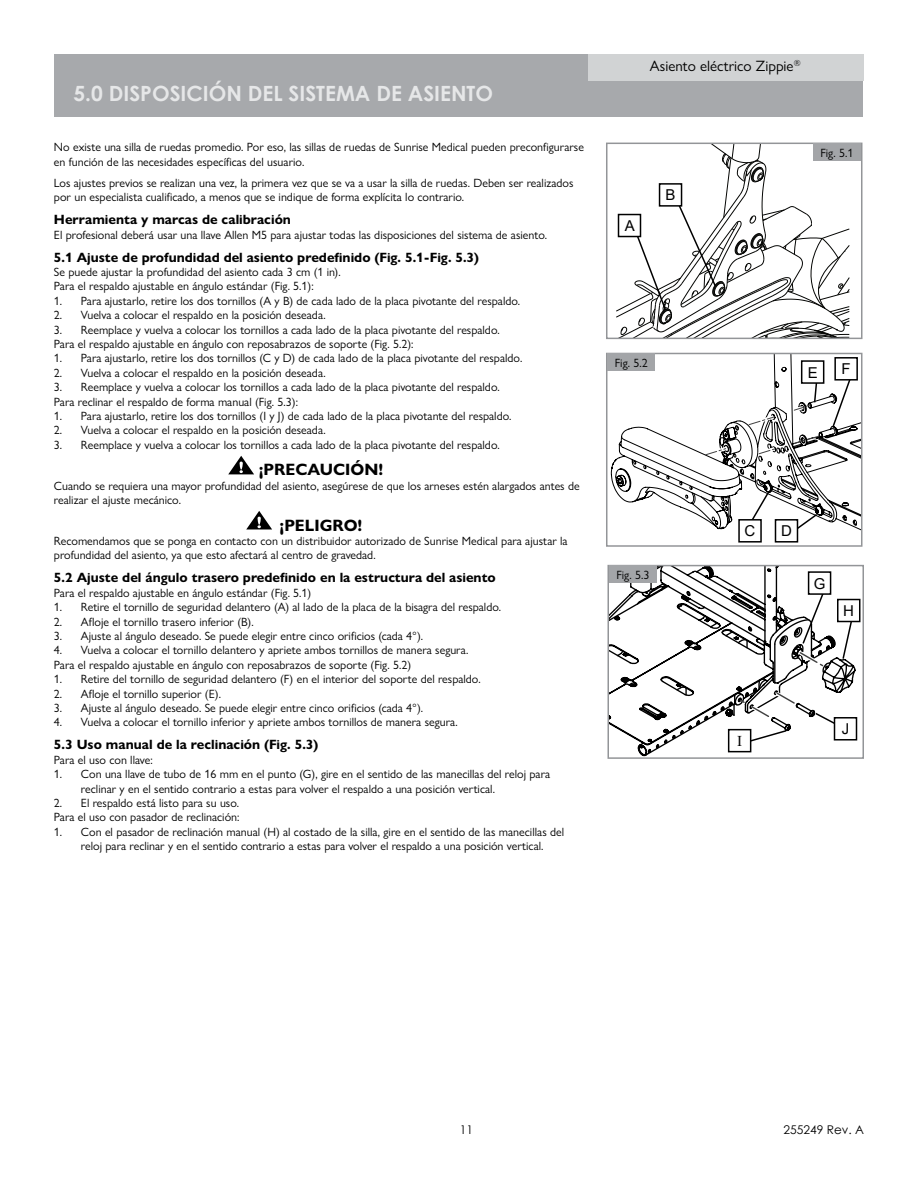
<style>
.page{position:relative;width:918px;height:1188px;background:#fff}
.page>*{position:absolute;margin:0;border:0;box-sizing:border-box;transform-origin:0 0}
.t1{font:700 21px "Century Gothic";color:#e6e7e8}
.t2{font:700 16.5px "Gill Sans Nova";color:#000}
.t3{font:15px "Gill Sans Nova";color:#000}
.t4{font:15px "Arial";color:#000}
.t5{font:15px "Times New Roman";color:#000}
.t6{font:700 13.5px "Gill Sans Nova";color:#000}
.t7{font:12px/14.4px "Gill Sans Nova";color:#000}
.t8{font:12px "Century Gothic";color:#000}
</style>
<div class="page">
<div style="left:54px;top:54px;width:809px;height:63px;background:#a7a9ac"></div>
<div style="left:588px;top:54px;width:276px;height:26px;background:#d1d3d4"></div>
<div style="left:813px;top:144px;width:48px;height:17px;background:#a3a5a8"></div>
<svg style="left:616px;top:143px;width:234px;height:197px"></svg>
<div style="left:660px;top:184px;width:22px;height:22px;background:#fff"></div>
<div style="left:659px;top:183px;width:23px;height:24px;border:1px solid #000"></div>
<svg style="left:228px;top:456px;width:26px;height:18px"></svg>
<svg style="left:246px;top:511px;width:26px;height:18px"></svg>
<svg style="left:611px;top:355px;width:249px;height:188px"></svg>
<div style="left:606px;top:353px;width:256px;height:194px;border:1px solid #939598"></div>
<div style="left:608px;top:354px;width:47px;height:17px;background:#a3a5a8"></div>
<div style="left:802px;top:361px;width:22px;height:22px;background:#fff"></div>
<div style="left:801px;top:360px;width:23px;height:24px;border:1px solid #000"></div>
<div style="left:835px;top:358px;width:22px;height:22px;background:#fff"></div>
<div style="left:834px;top:357px;width:24px;height:24px;border:1px solid #000"></div>
<div style="left:739px;top:520px;width:22px;height:22px;background:#fff"></div>
<div style="left:738px;top:519px;width:24px;height:24px;border:1px solid #000"></div>
<svg style="left:621px;top:367px;width:234px;height:171px"></svg>
<div style="left:775px;top:520px;width:22px;height:22px;background:#fff"></div>
<div style="left:775px;top:519px;width:23px;height:24px;border:1px solid #000"></div>
<div style="left:837px;top:599px;width:23px;height:23px;border:1px solid #000"></div>
<svg style="left:610px;top:567px;width:247px;height:190px"></svg>
<hr style="left:774px;top:644px;width:1px;height:39px;background:#000">
<svg style="left:675px;top:686px;width:13px;height:9px"></svg>
<svg style="left:659px;top:569px;width:108px;height:79px"></svg>
<svg style="left:728px;top:679px;width:73px;height:42px"></svg>
<div style="left:608px;top:565px;width:256px;height:194px;border:1px solid #939598"></div>
<svg style="left:773px;top:583px;width:56px;height:86px"></svg>
<div style="left:809px;top:572px;width:22px;height:22px;background:#fff"></div>
<div style="left:808px;top:571px;width:23px;height:24px;border:1px solid #000"></div>
<div style="left:609px;top:566px;width:48px;height:17px;background:#a3a5a8"></div>
<svg style="left:751px;top:729px;width:37px;height:16px"></svg>
<div style="left:729px;top:730px;width:22px;height:22px;background:#fff"></div>
<div style="left:728px;top:729px;width:23px;height:23px;border:1px solid #000"></div>
<h1 class="t1" style="left:74px;top:84px;width:421px">5.0 DISPOSICIÓN DEL SISTEMA DE ASIENTO</h1>
<p class="t7" style="left:54px;top:141px;width:531px">No existe una silla de ruedas promedio. Por eso, las sillas de ruedas de Sunrise Medical pueden preconfigurarse en función de las necesidades específicas del usuario.</p>
<p class="t7" style="left:54px;top:177px;width:521px">Los ajustes previos se realizan una vez, la primera vez que se va a usar la silla de ruedas. Deben ser realizados por un especialista cualificado, a menos que se indique de forma explícita lo contrario.</p>
<p class="t6" style="left:54px;top:212px;width:239px">Herramienta y marcas de calibración</p>
<p class="t7" style="left:54px;top:229px;width:495px">El profesional deberá usar una llave Allen M5 para ajustar todas las disposiciones del sistema de asiento.</p>
<p class="t6" style="left:54px;top:252px;width:427px">5.1 Ajuste de profundidad del asiento predefinido (Fig. 5.1-Fig. 5.3)</p>
<p class="t7" style="left:54px;top:266px;width:288px">Se puede ajustar la profundidad del asiento cada 3 cm (1 in).<br>Para el respaldo ajustable en ángulo estándar (Fig. 5.1):</p>
<p class="t7" style="left:54px;top:295px;width:468px">1. Para ajustarlo, retire los dos tornillos (A y B) de cada lado de la placa pivotante del respaldo.</p>
<p class="t7" style="left:54px;top:309px;width:273px">2. Vuelva a colocar el respaldo en la posición deseada.</p>
<p class="t7" style="left:54px;top:324px;width:447px">3. Reemplace y vuelva a colocar los tornillos a cada lado de la placa pivotante del respaldo.<br>Para el respaldo ajustable en ángulo con reposabrazos de soporte (Fig. 5.2):</p>
<p class="t7" style="left:54px;top:352px;width:470px">1. Para ajustarlo, retire los dos tornillos (C y D) de cada lado de la placa pivotante del respaldo.</p>
<p class="t7" style="left:54px;top:367px;width:273px">2. Vuelva a colocar el respaldo en la posición deseada.</p>
<p class="t7" style="left:54px;top:381px;width:447px">3. Reemplace y vuelva a colocar los tornillos a cada lado de la placa pivotante del respaldo.<br>Para reclinar el respaldo de forma manual (Fig. 5.3):</p>
<p class="t7" style="left:54px;top:410px;width:459px">1. Para ajustarlo, retire los dos tornillos (I y J) de cada lado de la placa pivotante del respaldo.</p>
<p class="t7" style="left:54px;top:424px;width:273px">2. Vuelva a colocar el respaldo en la posición deseada.</p>
<p class="t7" style="left:54px;top:439px;width:447px">3. Reemplace y vuelva a colocar los tornillos a cada lado de la placa pivotante del respaldo.</p>
<h2 class="t2" style="left:259px;top:460px;width:126px">¡PRECAUCIÓN!</h2>
<p class="t7" style="left:54px;top:480px;width:527px">Cuando se requiera una mayor profundidad del asiento, asegúrese de que los arneses estén alargados antes de realizar el ajuste mecánico.</p>
<h2 class="t2" style="left:280px;top:516px;width:84px">¡PELIGRO!</h2>
<p class="t7" style="left:54px;top:535px;width:515px">Recomendamos que se ponga en contacto con un distribuidor autorizado de Sunrise Medical para ajustar la profundidad del asiento, ya que esto afectará al centro de gravedad.</p>
<p class="t6" style="left:54px;top:570px;width:443px">5.2 Ajuste del ángulo trasero predefinido en la estructura del asiento</p>
<p class="t7" style="left:54px;top:587px;width:259px">Para el respaldo ajustable en ángulo estándar (Fig. 5.1)</p>
<p class="t7" style="left:54px;top:601px;width:449px">1. Retire el tornillo de seguridad delantero (A) al lado de la placa de la bisagra del respaldo.</p>
<p class="t7" style="left:54px;top:616px;width:201px">2. Afloje el tornillo trasero inferior (B).</p>
<p class="t7" style="left:54px;top:630px;width:371px">3. Ajuste al ángulo deseado. Se puede elegir entre cinco orificios (cada 4°).</p>
<p class="t7" style="left:54px;top:644px;width:416px">4. Vuelva a colocar el tornillo delantero y apriete ambos tornillos de manera segura.<br>Para el respaldo ajustable en ángulo con reposabrazos de soporte (Fig. 5.2)</p>
<p class="t7" style="left:54px;top:673px;width:428px">1. Retire del tornillo de seguridad delantero (F) en el interior del soporte del respaldo.</p>
<p class="t7" style="left:54px;top:688px;width:169px">2. Afloje el tornillo superior (E).</p>
<p class="t7" style="left:54px;top:702px;width:371px">3. Ajuste al ángulo deseado. Se puede elegir entre cinco orificios (cada 4°).</p>
<p class="t7" style="left:54px;top:716px;width:405px">4. Vuelva a colocar el tornillo inferior y apriete ambos tornillos de manera segura.</p>
<p class="t6" style="left:54px;top:737px;width:266px">5.3 Uso manual de la reclinación (Fig. 5.3)</p>
<p class="t7" style="left:54px;top:754px;width:100px">Para el uso con llave:</p>
<p class="t7" style="left:81px;top:768px;width:471px;text-indent:-27px">1. Con una llave de tubo de 16 mm en el punto (G), gire en el sentido de las manecillas del reloj para reclinar y en el sentido contrario a estas para volver el respaldo a una posición vertical.</p>
<p class="t7" style="left:54px;top:797px;width:187px">2. El respaldo está listo para su uso.<br>Para el uso con pasador de reclinación:</p>
<p class="t7" style="left:54px;top:826px;width:512px;text-align:center">1. Con el pasador de reclinación manual (H) al costado de la silla, gire en el sentido de las manecillas del reloj para reclinar y en el sentido contrario a estas para volver el respaldo a una posición vertical.</p>
<p class="t3" style="left:650px;top:61px;width:152px">Asiento eléctrico Zippie<sup>®</sup></p>
<p class="t4" style="left:625px;top:220px;width:12px">A</p>
<p class="t4" style="left:666px;top:189px;width:12px">B</p>
<p class="t7" style="left:821px;top:147px;width:34px">Fig. 5.1</p>
<p class="t7" style="left:615px;top:357px;width:34px">Fig. 5.2</p>
<p class="t4" style="left:808px;top:367px;width:12px">E</p>
<p class="t4" style="left:842px;top:363px;width:11px">F</p>
<p class="t7" style="left:616px;top:569px;width:34px">Fig. 5.3</p>
<p class="t4" style="left:745px;top:525px;width:12px">C</p>
<p class="t4" style="left:781px;top:525px;width:12px">D</p>
<p class="t4" style="left:814px;top:578px;width:13px">G</p>
<p class="t4" style="left:843px;top:605px;width:12px">H</p>
<p class="t5" style="left:737px;top:732px;width:6px">I</p>
<p class="t4" style="left:842px;top:723px;width:9px">J</p>
<p class="t8" style="left:460px;top:1124px;width:15px">11</p>
<p class="t8" style="left:784px;top:1124px;width:82px">255249 Rev. A</p>
</div>
